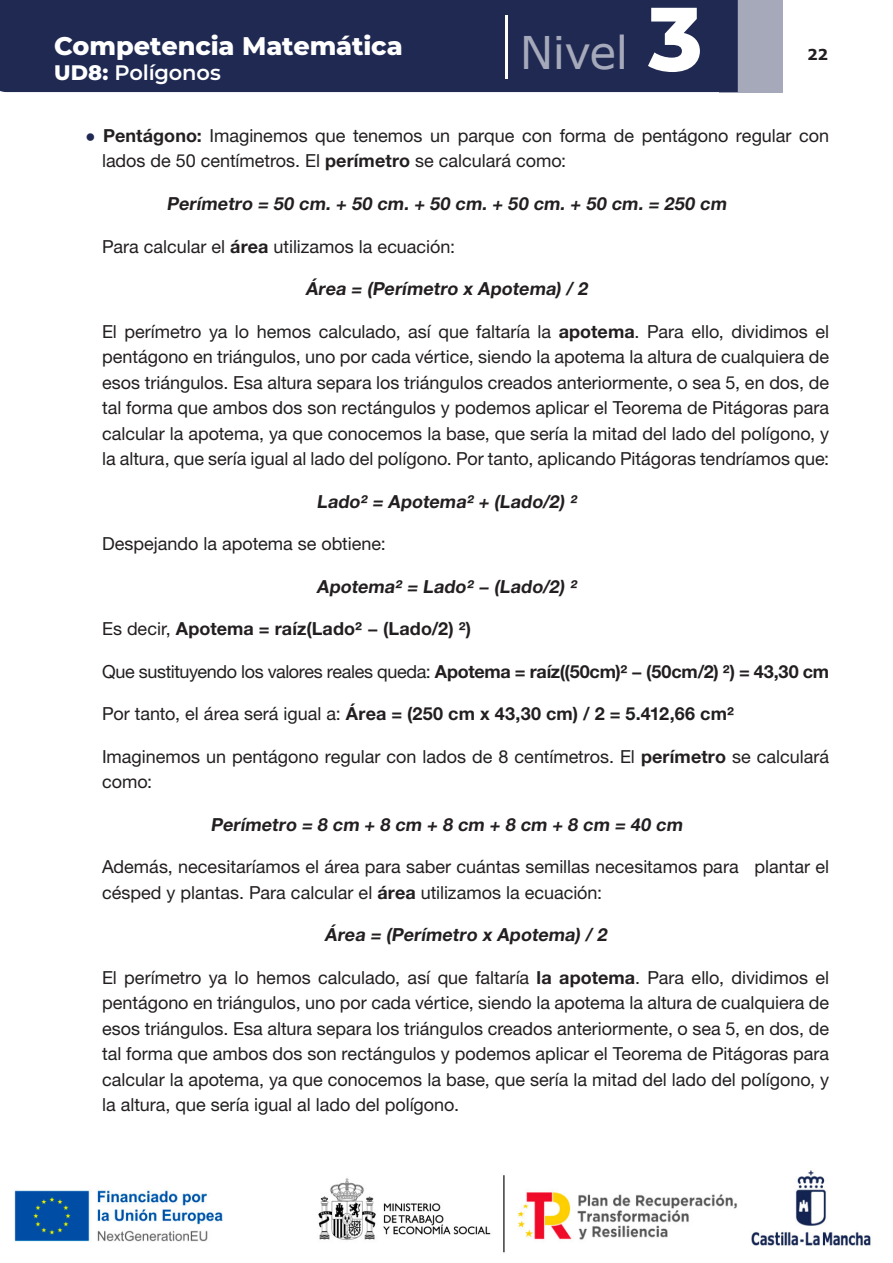
<style>
.page{position:relative;width:893px;height:1263px;background:#fff}
.page>*{position:absolute;margin:0;border:0;box-sizing:border-box;transform-origin:0 0}
.t1{font:45px "Verdana";letter-spacing:-.015em;color:#a5a9ba}
.t2{font:800 25.5px "Montserrat";letter-spacing:-.005em;color:#fff}
.t3{font:600 21px "Montserrat";letter-spacing:-.01em;color:#fff}
.PUNTO_PARRAFOS_SIGUI{font:18px/25.5px "Helvetica Neue LT 55 Rm";color:#231f20}
.PUNTO_PARRAFOS_SIGUI-2{font:18px "Helvetica Neue LT 75 Bd";letter-spacing:.005em;color:#231f20}
.t4{font:700 15px "Verdana";color:#231f20}
.s1{font-weight:800}
.s2{font-family:"Montserrat";font-weight:800;font-size:90px;color:#fff}
.s3{font-family:"Verdana";font-weight:700;font-size:15px;color:#1f2952}
.s4{font-family:"Helvetica Neue LT 75 Bd"}
.s5{font-family:"Helvetica Neue LT 55 Rm"}
</style>
<div class="page">
<img style="left:14px;top:1170px;width:857px;height:83px">
<div style="left:719px;top:0;width:63px;height:92px;background:#a5a9ba"></div>
<div style="left:0;top:0;width:738px;height:92px;background:#1f2952"></div>
<hr style="left:505px;top:16px;width:2px;height:63px;background:#fff">
<h2 class="t2" style="left:54px;top:27px;width:350px">Competencia Matemática</h2>
<p class="t3" style="left:54px;top:58px;width:168px"><span class="s1">UD8:</span> Polígonos</p>
<h1 class="t1" style="left:520px;top:22px;width:184px">Nivel <span class="s2">3</span></h1>
<p class="t4" style="left:807px;top:44px;width:23px">22</p>
<p class="PUNTO_PARRAFOS_SIGUI" style="left:102px;top:122px;width:729px;text-indent:-17px"><span class="s3">•</span> <span class="s4">Pentágono:</span> Imaginemos que tenemos un parque con forma de pentágono regular con lados de 50 centímetros. El <span class="s4">perímetro</span> se calculará como:</p>
<p class="PUNTO_PARRAFOS_SIGUI-2" style="left:167px;top:192px;width:564px">Perímetro = 50 cm. + 50 cm. + 50 cm. + 50 cm. + 50 cm. = 250 cm</p>
<p class="PUNTO_PARRAFOS_SIGUI" style="left:102px;top:233px;width:354px">Para calcular el <span class="s4">área</span> utilizamos la ecuación:</p>
<p class="PUNTO_PARRAFOS_SIGUI-2" style="left:305px;top:277px;width:287px">Área = (Perímetro x Apotema) / 2</p>
<p class="PUNTO_PARRAFOS_SIGUI" style="left:102px;top:318px;width:729px;text-align:justify">El perímetro ya lo hemos calculado, así que faltaría la <span class="s4">apotema</span>. Para ello, dividimos el pentágono en triángulos, uno por cada vértice, siendo la apotema la altura de cualquiera de esos triángulos. Esa altura separa los triángulos creados anteriormente, o sea 5, en dos, de tal forma que ambos dos son rectángulos y podemos aplicar el Teorema de Pitágoras para calcular la apotema, ya que conocemos la base, que sería la mitad del lado del polígono, y la altura, que sería igual al lado del polígono. Por tanto, aplicando Pitágoras tendríamos que:</p>
<p class="PUNTO_PARRAFOS_SIGUI-2" style="left:316px;top:490px;width:265px">Lado² = Apotema² + (Lado/2) ²</p>
<p class="PUNTO_PARRAFOS_SIGUI" style="left:102px;top:530px;width:285px">Despejando la apotema se obtiene:</p>
<p class="PUNTO_PARRAFOS_SIGUI-2" style="left:316px;top:575px;width:265px">Apotema² = Lado² − (Lado/2) ²</p>
<p class="PUNTO_PARRAFOS_SIGUI-2" style="left:102px;top:617px;width:371px"><span class="s5">Es decir,</span> Apotema = raíz(Lado² − (Lado/2) ²)</p>
<p class="PUNTO_PARRAFOS_SIGUI-2" style="left:102px;top:660px;width:729px"><span class="s5">Que sustituyendo los valores reales queda:</span> Apotema = raíz((50cm)² − (50cm/2) ²) = 43,30 cm</p>
<p class="PUNTO_PARRAFOS_SIGUI-2" style="left:102px;top:702px;width:634px"><span class="s5">Por tanto, el área será igual a:</span> Área = (250 cm x 43,30 cm) / 2 = 5.412,66 cm²</p>
<p class="PUNTO_PARRAFOS_SIGUI" style="left:102px;top:743px;width:729px">Imaginemos un pentágono regular con lados de 8 centímetros. El <span class="s4">perímetro</span> se calculará como:</p>
<p class="PUNTO_PARRAFOS_SIGUI-2" style="left:211px;top:813px;width:476px">Perímetro = 8 cm + 8 cm + 8 cm + 8 cm + 8 cm = 40 cm</p>
<p class="PUNTO_PARRAFOS_SIGUI" style="left:102px;top:853px;width:729px">Además, necesitaríamos el área para saber cuántas semillas necesitamos para plantar el césped y plantas. Para calcular el <span class="s4">área</span> utilizamos la ecuación:</p>
<p class="PUNTO_PARRAFOS_SIGUI-2" style="left:324px;top:923px;width:287px">Área = (Perímetro x Apotema) / 2</p>
<p class="PUNTO_PARRAFOS_SIGUI" style="left:102px;top:964px;width:729px;text-align:justify">El perímetro ya lo hemos calculado, así que faltaría <span class="s4">la apotema</span>. Para ello, dividimos el pentágono en triángulos, uno por cada vértice, siendo la apotema la altura de cualquiera de esos triángulos. Esa altura separa los triángulos creados anteriormente, o sea 5, en dos, de tal forma que ambos dos son rectángulos y podemos aplicar el Teorema de Pitágoras para calcular la apotema, ya que conocemos la base, que sería la mitad del lado del polígono, y la altura, que sería igual al lado del polígono.</p>
</div>
